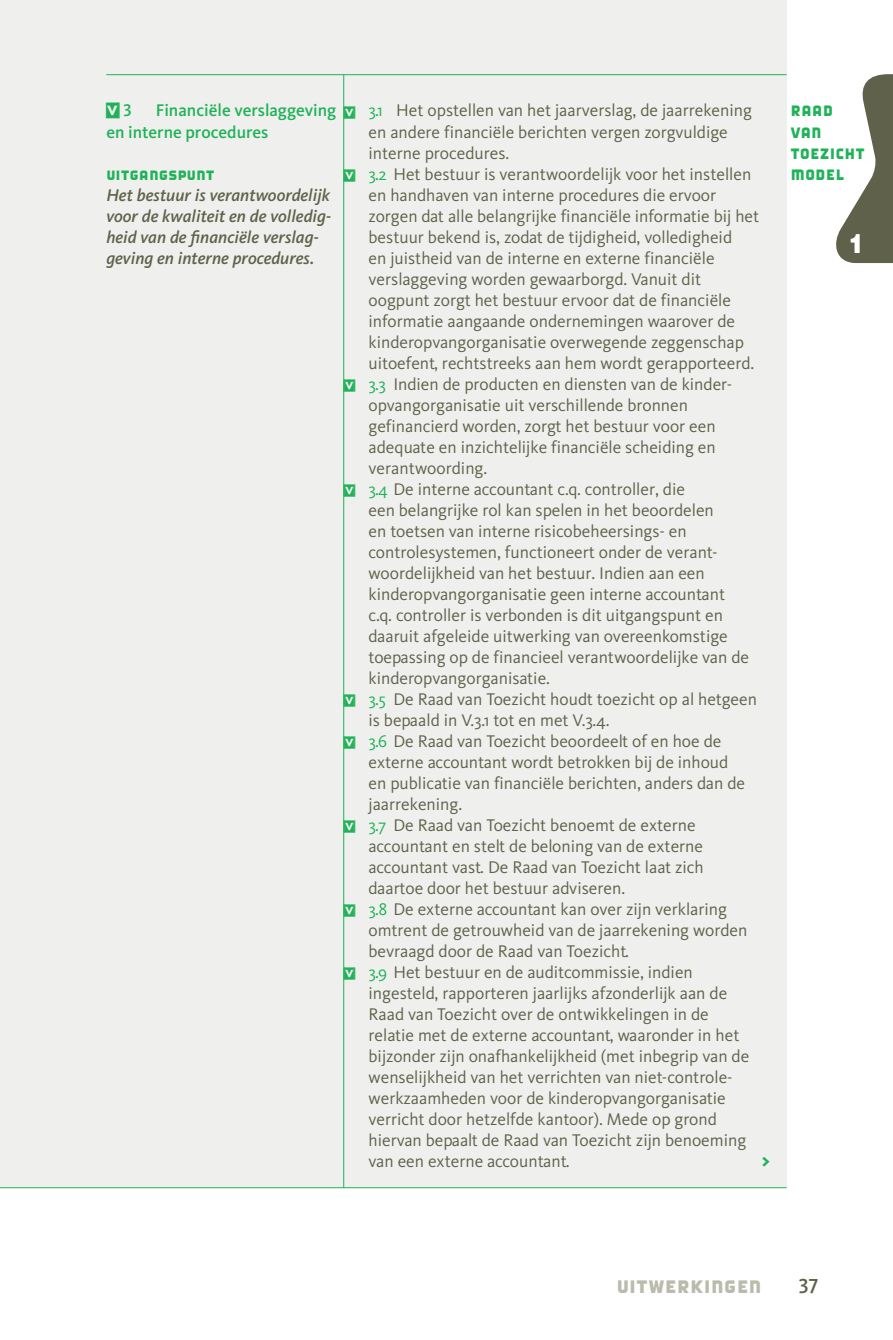
<style>
.page{position:relative;width:893px;height:1340px;background:#fff}
.page>*{position:absolute;margin:0;border:0;box-sizing:border-box;transform-origin:0 0}
.t1{font:31.5px "Mayo Ding Borders";color:#21b259}
.t2{font:31.5px "Borgstrand";color:#fff}
.t3{font:21px "Borgstrand";color:#babbac}
.t4{font:21px "Kievit Medium SC";color:#60614b}
.t5{font:800 21px "Kievit";color:#21b259}
.t6{font:17.5px "Kievit";color:#60614b}
.t7{font:italic 500 17.5px/21px "Kievit";color:#60614b}
.t8{font:500 17.5px/21px "Kievit";color:#21b259}
.t9{font:17.5px/21px "Borgstrand";color:#21b259;scale:.96 1}
.t10{font:15.75px "Borgstrand";color:#21b259}
.s1{font-family:"Kievit Medium SC";font-size:17.5px}
.s2{font-family:"Mayo Ding Borders";font-size:24.5px;color:#21b259}
.s3{color:#21b259}
</style>
<div class="page">
<svg style="left:836px;top:74px;width:57px;height:189px"></svg>
<div style="left:0;top:0;width:787px;height:1187px;background:#eff0ed"></div>
<hr style="left:106px;top:74px;width:681px;height:1px;background:#21b259">
<hr style="left:343px;top:74px;width:1px;height:1113px;background:#21b259">
<hr style="left:0;top:1187px;width:787px;height:1px;background:#21b259">
<h1 class="t1" style="left:106px;top:88px;width:27px">v <span class="s1">3</span></h1>
<p class="t8" style="left:106px;top:100px;width:232px;text-indent:50px">Financiële verslaggeving en interne procedures</p>
<p class="t10" style="left:106px;top:166px;width:110px">UITGANGSPUNT</p>
<p class="t7" style="left:106px;top:184px;width:226px">Het bestuur is verantwoordelijk voor de kwaliteit en de volledig&shy;heid van de financiële verslag&shy;geving en interne procedures.</p>
<p class="t6" style="left:345px;top:101px;width:409px"><span class="s2">v</span> <span class="s3">3.1</span> Het opstellen van het jaarverslag, de jaarrekening</p>
<p class="t6" style="left:369px;top:122px;width:361px">en andere financiële berichten vergen zorgvuldige</p>
<p class="t6" style="left:369px;top:143px;width:142px">interne procedures.</p>
<p class="t6" style="left:345px;top:164px;width:408px"><span class="s2">v</span> <span class="s3">3.2</span> Het bestuur is verantwoordelijk voor het instellen</p>
<p class="t6" style="left:369px;top:185px;width:349px">en handhaven van interne procedures die ervoor</p>
<p class="t6" style="left:369px;top:206px;width:392px">zorgen dat alle belangrijke financiële informatie bij het</p>
<p class="t6" style="left:369px;top:227px;width:365px">bestuur bekend is, zodat de tijdigheid, volledigheid</p>
<p class="t6" style="left:369px;top:248px;width:348px">en juistheid van de interne en externe financiële</p>
<p class="t6" style="left:369px;top:269px;width:334px">verslaggeving worden gewaarborgd. Vanuit dit</p>
<p class="t6" style="left:369px;top:290px;width:364px">oogpunt zorgt het bestuur ervoor dat de financiële</p>
<p class="t6" style="left:369px;top:311px;width:368px">informatie aangaande ondernemingen waarover de</p>
<p class="t6" style="left:369px;top:332px;width:377px">kinderopvangorganisatie overwegende zeggenschap</p>
<p class="t6" style="left:369px;top:353px;width:387px">uitoefent, rechtstreeks aan hem wordt gerapporteerd.</p>
<p class="t6" style="left:345px;top:374px;width:387px"><span class="s2">v</span> <span class="s3">3.3</span> Indien de producten en diensten van de kinder-</p>
<p class="t6" style="left:369px;top:395px;width:321px">opvangorganisatie uit verschillende bronnen</p>
<p class="t6" style="left:369px;top:416px;width:349px">gefinancierd worden, zorgt het bestuur voor een</p>
<p class="t6" style="left:369px;top:437px;width:349px">adequate en inzichtelijke financiële scheiding en</p>
<p class="t6" style="left:369px;top:458px;width:120px">verantwoording.</p>
<p class="t6" style="left:345px;top:479px;width:342px"><span class="s2">v</span> <span class="s3">3.4</span> De interne accountant c.q. controller, die</p>
<p class="t6" style="left:369px;top:500px;width:347px">een belangrijke rol kan spelen in het beoordelen</p>
<p class="t6" style="left:369px;top:521px;width:320px">en toetsen van interne risicobeheersings- en</p>
<p class="t6" style="left:369px;top:542px;width:349px">controlesystemen, functioneert onder de verant-</p>
<p class="t6" style="left:369px;top:563px;width:338px">woordelijkheid van het bestuur. Indien aan een</p>
<p class="t6" style="left:369px;top:584px;width:358px">kinderopvangorganisatie geen interne accountant</p>
<p class="t6" style="left:369px;top:605px;width:356px">c.q. controller is verbonden is dit uitgangspunt en</p>
<p class="t6" style="left:369px;top:626px;width:361px">daaruit afgeleide uitwerking van overeenkomstige</p>
<p class="t6" style="left:369px;top:647px;width:382px">toepassing op de financieel verantwoordelijke van de</p>
<p class="t6" style="left:369px;top:668px;width:183px">kinderopvangorganisatie.</p>
<p class="t6" style="left:345px;top:689px;width:414px"><span class="s2">v</span> <span class="s3">3.5</span> De Raad van Toezicht houdt toezicht op al hetgeen</p>
<p class="t6" style="left:369px;top:710px;width:243px">is bepaald in V.3.1 tot en met V.3.4.</p>
<p class="t6" style="left:345px;top:731px;width:378px"><span class="s2">v</span> <span class="s3">3.6</span> De Raad van Toezicht beoordeelt of en hoe de</p>
<p class="t6" style="left:369px;top:752px;width:361px">externe accountant wordt betrokken bij de inhoud</p>
<p class="t6" style="left:369px;top:773px;width:378px">en publicatie van financiële berichten, anders dan de</p>
<p class="t6" style="left:369px;top:794px;width:95px">jaarrekening.</p>
<p class="t6" style="left:345px;top:815px;width:352px"><span class="s2">v</span> <span class="s3">3.7</span> De Raad van Toezicht benoemt de externe</p>
<p class="t6" style="left:369px;top:836px;width:336px">accountant en stelt de beloning van de externe</p>
<p class="t6" style="left:369px;top:857px;width:337px">accountant vast. De Raad van Toezicht laat zich</p>
<p class="t6" style="left:369px;top:878px;width:258px">daartoe door het bestuur adviseren.</p>
<p class="t6" style="left:345px;top:899px;width:384px"><span class="s2">v</span> <span class="s3">3.8</span> De externe accountant kan over zijn verklaring</p>
<p class="t6" style="left:369px;top:920px;width:380px">omtrent de getrouwheid van de jaarrekening worden</p>
<p class="t6" style="left:369px;top:941px;width:262px">bevraagd door de Raad van Toezicht.</p>
<p class="t6" style="left:345px;top:962px;width:349px"><span class="s2">v</span> <span class="s3">3.9</span> Het bestuur en de auditcommissie, indien</p>
<p class="t6" style="left:369px;top:983px;width:360px">ingesteld, rapporteren jaarlijks afzonderlijk aan de</p>
<p class="t6" style="left:369px;top:1004px;width:342px">Raad van Toezicht over de ontwikkelingen in de</p>
<p class="t6" style="left:369px;top:1025px;width:372px">relatie met de externe accountant, waaronder in het</p>
<p class="t6" style="left:369px;top:1046px;width:382px">bijzonder zijn onafhankelijkheid (met inbegrip van de</p>
<p class="t6" style="left:369px;top:1067px;width:364px">wenselijkheid van het verrichten van niet-controle-</p>
<p class="t6" style="left:369px;top:1088px;width:359px">werkzaamheden voor de kinderopvangorganisatie</p>
<p class="t6" style="left:369px;top:1109px;width:350px">verricht door hetzelfde kantoor). Mede op grond</p>
<p class="t6" style="left:369px;top:1130px;width:379px">hiervan bepaalt de Raad van Toezicht zijn benoeming</p>
<p class="t6" style="left:369px;top:1151px;width:203px">van een externe accountant.</p>
<p class="t5" style="left:762px;top:1147px;width:10px">&gt;</p>
<p class="t9" style="left:790px;top:100px;width:79px">RAAD<br>VAN<br>TOEZICHT<br>MODEL</p>
<h1 class="t2" style="left:849px;top:226px;width:15px">1</h1>
<p class="t3" style="left:617px;top:1274px;width:146px">UITWERKINGEN</p>
<p class="t4" style="left:799px;top:1273px;width:21px">37</p>
</div>
